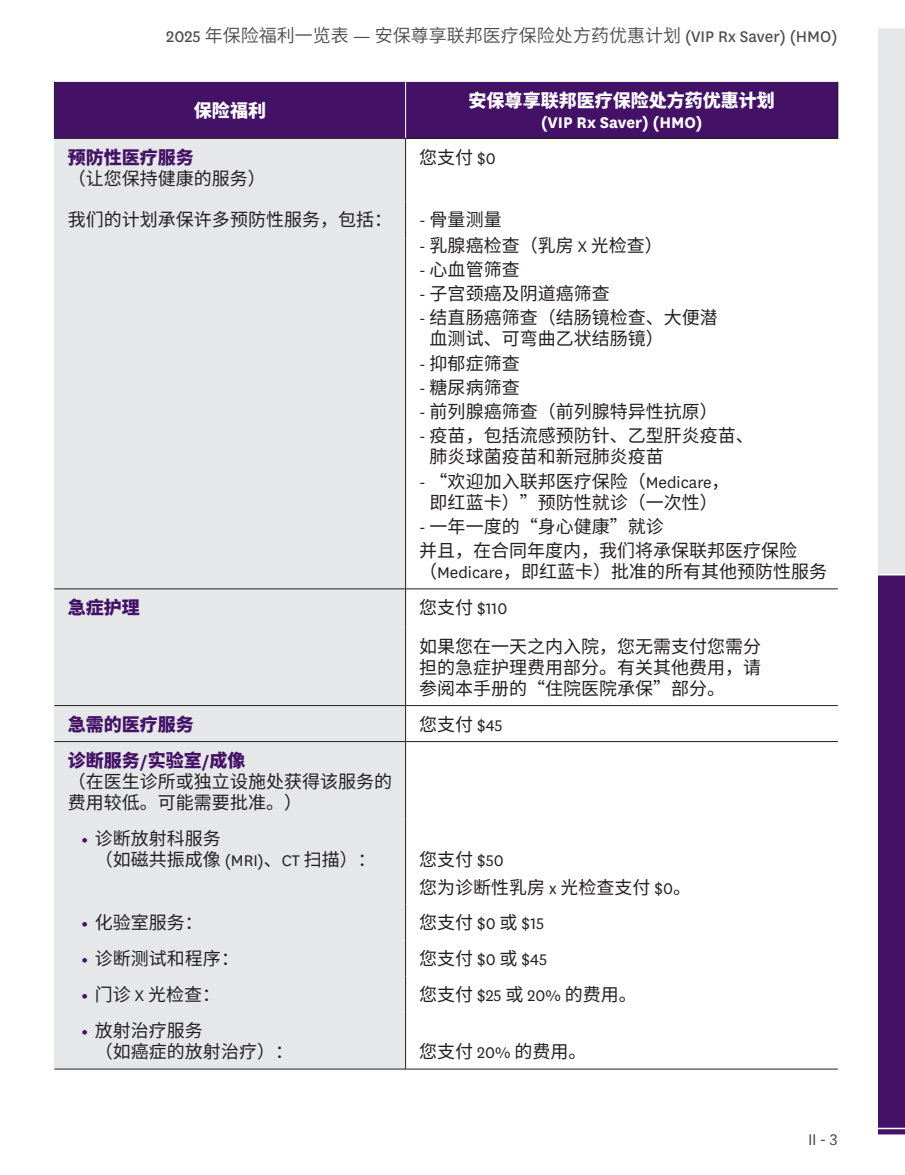
<style>
.page{position:relative;width:905px;height:1175px;background:#fff}
.page>*{position:absolute;margin:0;border:0;box-sizing:border-box;transform-origin:0 0}
.t1{font:18px/21px "Noto Sans CJ Ksc";color:#231f20}
.t2{font:600 18px "Noto Sans CJ Ksc";color:#4b4c4d}
.t3{font:900 18px/21px "Noto Sans CJ Ksc";color:#fff;text-align:center}
.t4{font:900 18px "Noto Sans CJ Ksc";color:#431266}
.t5{font:18px "National";color:#231f20}
.t6{font:18px "National";color:#4b4c4d}
.s1{font-family:"National";font-weight:400}
.s2{font-family:"National";font-weight:700}
.s3{font-family:"National"}
.s4{font-family:"Noto Sans CJ Ksc"}
.s5{font-family:"National";font-weight:800;color:#431266}
</style>
<div class="page">
<div style="left:878px;top:28px;width:26px;height:546px;background:#e6e7e9"></div>
<div style="left:878px;top:574px;width:26px;height:554px;background:#431266"></div>
<svg style="left:878px;top:574px;width:26px;height:1px"></svg>
<hr style="left:878px;top:1127px;width:26px;height:2px;background:#fff">
<div style="left:54px;top:81px;width:351px;height:57px;background:#431266"></div>
<div style="left:405px;top:81px;width:432px;height:57px;background:#431266"></div>
<div style="left:54px;top:138px;width:351px;height:63px;background:#e6e7e9"></div>
<div style="left:54px;top:201px;width:351px;height:36px;background:#e6e7e9"></div>
<div style="left:54px;top:237px;width:351px;height:352px;background:#e6e7e9"></div>
<div style="left:54px;top:589px;width:351px;height:38px;background:#e6e7e9"></div>
<div style="left:54px;top:627px;width:351px;height:78px;background:#e6e7e9"></div>
<div style="left:54px;top:705px;width:351px;height:36px;background:#e6e7e9"></div>
<div style="left:54px;top:741px;width:351px;height:78px;background:#e6e7e9"></div>
<div style="left:54px;top:819px;width:351px;height:85px;background:#e6e7e9"></div>
<div style="left:54px;top:904px;width:351px;height:36px;background:#e6e7e9"></div>
<div style="left:54px;top:940px;width:351px;height:36px;background:#e6e7e9"></div>
<div style="left:54px;top:976px;width:351px;height:36px;background:#e6e7e9"></div>
<div style="left:54px;top:1012px;width:351px;height:57px;background:#e6e7e9"></div>
<hr style="left:54px;top:81px;width:351px;height:1px;background:#fff">
<hr style="left:405px;top:81px;width:433px;height:1px;background:#fff">
<hr style="left:405px;top:82px;width:1px;height:56px;background:#fff">
<hr style="left:54px;top:82px;width:1px;height:56px;background:#231f20">
<hr style="left:837px;top:82px;width:1px;height:56px;background:#231f20">
<hr style="left:54px;top:1068px;width:351px;height:1px;background:#231f20">
<hr style="left:405px;top:1068px;width:432px;height:1px;background:#231f20">
<hr style="left:54px;top:705px;width:351px;height:1px;background:#231f20">
<hr style="left:405px;top:705px;width:432px;height:1px;background:#231f20">
<hr style="left:54px;top:741px;width:351px;height:1px;background:#231f20">
<hr style="left:405px;top:741px;width:432px;height:1px;background:#231f20">
<hr style="left:54px;top:588px;width:351px;height:1px;background:#231f20">
<hr style="left:405px;top:588px;width:432px;height:1px;background:#231f20">
<hr style="left:54px;top:138px;width:351px;height:1px;background:#231f20">
<hr style="left:405px;top:138px;width:433px;height:1px;background:#231f20">
<hr style="left:405px;top:139px;width:1px;height:62px;background:#231f20">
<hr style="left:405px;top:201px;width:1px;height:36px;background:#231f20">
<hr style="left:405px;top:237px;width:1px;height:351px;background:#231f20">
<hr style="left:405px;top:589px;width:1px;height:38px;background:#231f20">
<hr style="left:405px;top:627px;width:1px;height:78px;background:#231f20">
<hr style="left:405px;top:705px;width:1px;height:36px;background:#231f20">
<hr style="left:405px;top:741px;width:1px;height:78px;background:#231f20">
<hr style="left:405px;top:819px;width:1px;height:85px;background:#231f20">
<hr style="left:405px;top:904px;width:1px;height:36px;background:#231f20">
<hr style="left:405px;top:940px;width:1px;height:36px;background:#231f20">
<hr style="left:405px;top:976px;width:1px;height:36px;background:#231f20">
<hr style="left:405px;top:1012px;width:1px;height:56px;background:#231f20">
<p class="t2" style="left:166px;top:25px;width:672px"><span class="s1">2025</span> 年保险福利一览表 <span class="s1">—</span> 安保尊享联邦医疗保险处方药优惠计划 <span class="s1">(VIP Rx Saver) (HMO)</span></p>
<p class="t3" style="left:194px;top:100px;width:73px">保险福利</p>
<p class="t3" style="left:468px;top:90px;width:307px">安保尊享联邦医疗保险处方药优惠计划<span class="s2">(VIP Rx Saver) (HMO)</span></p>
<p class="t4" style="left:68px;top:147px;width:127px">预防性医疗服务</p>
<p class="t1" style="left:68px;top:168px;width:199px">（让您保持健康的服务）</p>
<p class="t1" style="left:68px;top:210px;width:325px">我们的计划承保许多预防性服务，包括：</p>
<p class="t1" style="left:419px;top:147px;width:78px">您支付 <span class="s3">$0</span></p>
<p class="t1" style="left:419px;top:210px;width:84px"><span class="s3">-</span> 骨量测量</p>
<p class="t1" style="left:419px;top:235px;width:245px"><span class="s3">-</span> 乳腺癌检查（乳房 <span class="s3">X</span> 光检查）</p>
<p class="t1" style="left:419px;top:259px;width:102px"><span class="s3">-</span> 心血管筛查</p>
<p class="t1" style="left:419px;top:283px;width:192px"><span class="s3">-</span> 子宫颈癌及阴道癌筛查</p>
<p class="t1" style="left:429px;top:307px;width:289px;text-indent:-11px"><span class="s3">-</span> 结直肠癌筛查（结肠镜检查、大便潜血测试、可弯曲乙状结肠镜）</p>
<p class="t1" style="left:419px;top:353px;width:102px"><span class="s3">-</span> 抑郁症筛查</p>
<p class="t1" style="left:419px;top:377px;width:102px"><span class="s3">-</span> 糖尿病筛查</p>
<p class="t1" style="left:419px;top:401px;width:300px"><span class="s3">-</span> 前列腺癌筛查（前列腺特异性抗原）</p>
<p class="t1" style="left:429px;top:425px;width:325px;text-indent:-11px"><span class="s3">-</span> 疫苗，包括流感预防针、乙型肝炎疫苗、肺炎球菌疫苗和新冠肺炎疫苗</p>
<p class="t1" style="left:419px;top:471px;width:312px;text-align:center"><span class="s3">-</span> “欢迎加入联邦医疗保险（<span class="s3">Medicare</span>，即红蓝卡）”预防性就诊（一次性）</p>
<p class="t1" style="left:419px;top:516px;width:246px"><span class="s3">-</span> 一年一度的“身心健康”就诊</p>
<p class="t1" style="left:419px;top:540px;width:409px">并且，在合同年度内，我们将承保联邦医疗保险（<span class="s3">Medicare</span>，即红蓝卡）批准的所有其他预防性服务</p>
<p class="t4" style="left:68px;top:597px;width:73px">急症护理</p>
<p class="t5" style="left:419px;top:597px;width:90px"><span class="s4">您支付</span> $110</p>
<p class="t1" style="left:419px;top:636px;width:343px;text-align:justify">如果您在一天之内入院，您无需支付您需分担的急症护理费用部分。有关其他费用，请参阅本手册的“住院医院承保”部分。</p>
<p class="t4" style="left:68px;top:714px;width:127px">急需的医疗服务</p>
<p class="t1" style="left:419px;top:714px;width:85px">您支付 <span class="s3">$45</span></p>
<p class="t4" style="left:68px;top:750px;width:179px">诊断服务<span class="s2">/</span>实验室<span class="s2">/</span>成像</p>
<p class="t1" style="left:68px;top:771px;width:325px">（在医生诊所或独立设施处获得该服务的费用较低。可能需要批准。）</p>
<p class="t1" style="left:95px;top:828px;width:282px;text-indent:-14px"><span class="s5">•</span> 诊断放射科服务<br>（如磁共振成像 <span class="s3">(MRI)</span>、<span class="s3">CT</span> 扫描）：</p>
<p class="t1" style="left:419px;top:849px;width:86px">您支付 <span class="s3">$50</span></p>
<p class="t1" style="left:419px;top:876px;width:273px">您为诊断性乳房 <span class="s3">x</span> 光检查支付 <span class="s3">$0</span>。</p>
<p class="t5" style="left:419px;top:912px;width:126px"><span class="s4">您支付</span> $0 <span class="s4">或</span> $15</p>
<p class="t5" style="left:419px;top:948px;width:129px"><span class="s4">您支付</span> $0 <span class="s4">或</span> $45</p>
<p class="t1" style="left:419px;top:984px;width:219px">您支付 <span class="s3">$25</span> 或 <span class="s3">20%</span> 的费用。</p>
<p class="t1" style="left:419px;top:1041px;width:169px">您支付 <span class="s3">20%</span> 的费用。</p>
<p class="t1" style="left:81px;top:912px;width:123px"><span class="s5">•</span> 化验室服务：</p>
<p class="t1" style="left:81px;top:948px;width:159px"><span class="s5">•</span> 诊断测试和程序：</p>
<p class="t1" style="left:81px;top:984px;width:140px"><span class="s5">•</span> 门诊 <span class="s3">X</span> 光检查：</p>
<p class="t1" style="left:95px;top:1020px;width:199px;text-indent:-14px"><span class="s5">•</span> 放射治疗服务<br>（如癌症的放射治疗）：</p>
<p class="t6" style="left:808px;top:1127px;width:31px">II - 3</p>
</div>
